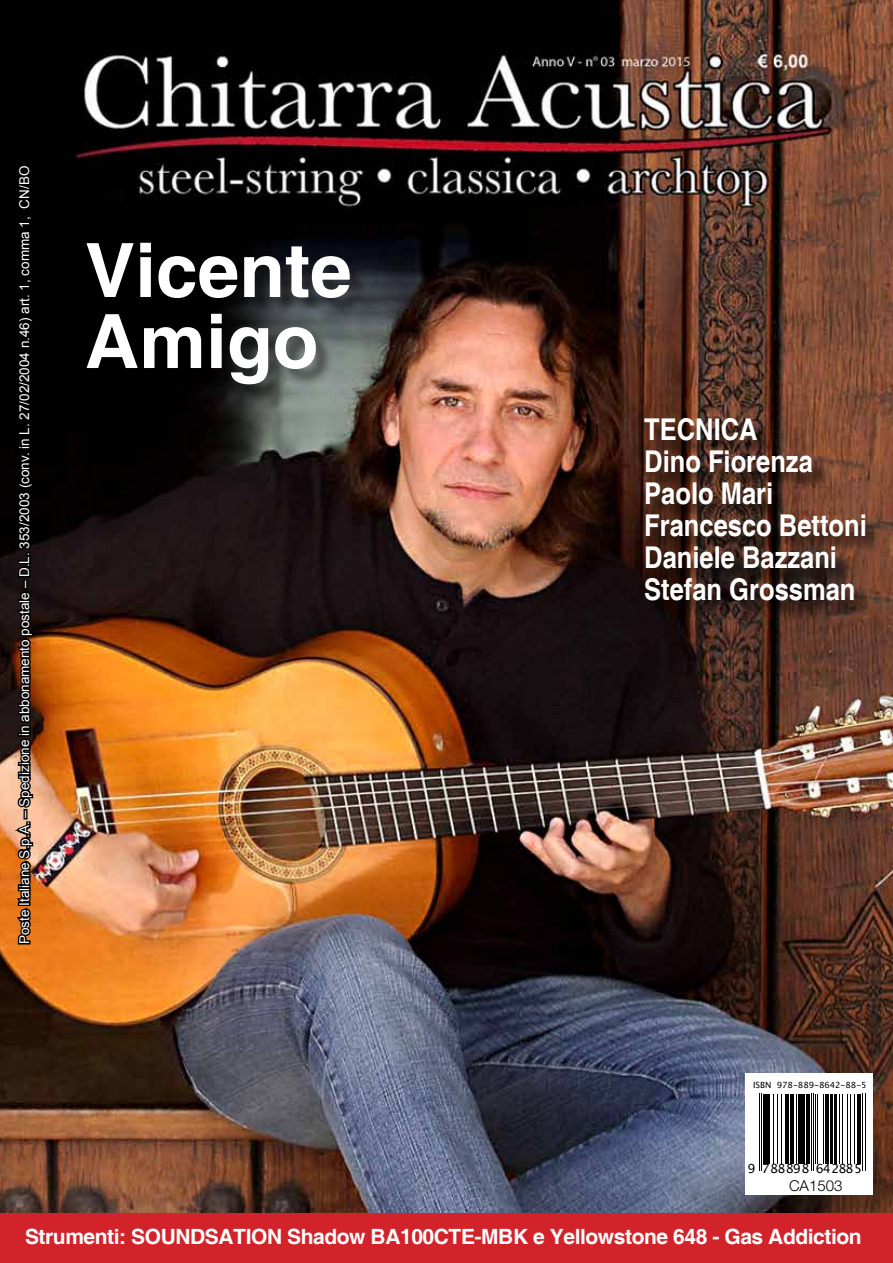
<style>
.page{position:relative;width:893px;height:1263px;background:#fff}
.page>*{position:absolute;margin:0;border:0;box-sizing:border-box;transform-origin:0 0}
.t1{font:700 75px/70.9px "Helvetica";color:#fff}
.t2{font:700 30px/32px "Helvetica";color:#fff;scale:.85 1}
.t3{font:700 21px "Helvetica";letter-spacing:-.02em;color:#fff}
.t4{font:300 15px "Helvetica Neue";color:#000}
.t5{font:13.5px "Arial";color:#fff}
.t6{font:12.6px "Lucida Grande";letter-spacing:-.015em;color:#000}
.t7{font:8.55px "Lucida Grande";color:#000}
</style>
<div class="page">
<img style="left:0;top:0;width:893px;height:1213px">
<div style="left:0;top:1213px;width:893px;height:50px;background:#d2232a"></div>
<svg style="left:8px;top:821px;width:27px;height:153px;background:#a45d23"></svg>
<div style="left:24px;top:809px;width:4px;height:10px;border:3px solid #000"></div>
<svg style="left:14px;top:589px;width:21px;height:221px;background:#3c2518"></svg>
<div style="left:24px;top:579px;width:4px;height:11px;border:3px solid #000"></div>
<div style="left:12px;top:163px;width:27px;height:416px;background:#010101"></div>
<div style="left:745px;top:1073px;width:128px;height:122px;background:#fff"></div>
<hr style="left:759px;top:1094px;width:1px;height:77px;background:#000">
<hr style="left:761px;top:1094px;width:1px;height:77px;background:#000">
<hr style="left:763px;top:1094px;width:3px;height:69px;background:#000">
<hr style="left:768px;top:1094px;width:2px;height:69px;background:#000">
<hr style="left:773px;top:1094px;width:1px;height:69px;background:#000">
<hr style="left:777px;top:1094px;width:1px;height:69px;background:#000">
<hr style="left:781px;top:1094px;width:1px;height:69px;background:#000">
<hr style="left:785px;top:1094px;width:1px;height:69px;background:#000">
<hr style="left:787px;top:1094px;width:2px;height:69px;background:#000">
<hr style="left:790px;top:1094px;width:3px;height:69px;background:#000">
<hr style="left:796px;top:1094px;width:1px;height:69px;background:#000">
<hr style="left:798px;top:1094px;width:3px;height:69px;background:#000">
<hr style="left:803px;top:1094px;width:2px;height:69px;background:#000">
<hr style="left:806px;top:1094px;width:3px;height:69px;background:#000">
<hr style="left:811px;top:1094px;width:1px;height:77px;background:#000">
<hr style="left:813px;top:1094px;width:1px;height:77px;background:#000">
<hr style="left:815px;top:1094px;width:1px;height:69px;background:#000">
<hr style="left:817px;top:1094px;width:1px;height:69px;background:#000">
<hr style="left:823px;top:1094px;width:1px;height:69px;background:#000">
<hr style="left:825px;top:1094px;width:3px;height:69px;background:#000">
<hr style="left:831px;top:1094px;width:2px;height:69px;background:#000">
<hr style="left:834px;top:1094px;width:2px;height:69px;background:#000">
<hr style="left:839px;top:1094px;width:1px;height:69px;background:#000">
<hr style="left:842px;top:1094px;width:1px;height:69px;background:#000">
<hr style="left:847px;top:1094px;width:1px;height:69px;background:#000">
<hr style="left:850px;top:1094px;width:1px;height:69px;background:#000">
<hr style="left:854px;top:1094px;width:1px;height:69px;background:#000">
<hr style="left:858px;top:1094px;width:3px;height:69px;background:#000">
<hr style="left:862px;top:1094px;width:1px;height:77px;background:#000">
<hr style="left:865px;top:1094px;width:1px;height:77px;background:#000">
<div style="left:90px;top:245px;width:278px;height:158px;background:#000;opacity:.45"></div>
<div style="left:647px;top:420px;width:237px;height:199px;background:#000;opacity:.75"></div>
<p class="t5" style="left:15px;top:944px;width:779px;rotate:-90deg">Poste Italiane S.p.A. – Spedizione in abbonamento postale – D.L. 353/2003 (conv. in L. 27/02/2004 n.46) art. 1, comma 1, CN/BO</p>
<p class="t1" style="left:85px;top:239px;width:268px">Vicente<br>Amigo</p>
<p class="t2" style="left:644px;top:414px;width:263px">Tecnica<br>Dino Fiorenza<br>Paolo Mari<br>Francesco Bettoni<br>Daniele Bazzani<br>Stefan Grossman</p>
<p class="t7" style="left:753px;top:1080px;width:115px">ISBN 978-889-8642-88-5</p>
<p class="t6" style="left:747px;top:1162px;width:116px">9 788898 642885</p>
<p class="t4" style="left:789px;top:1176px;width:55px">CA1503</p>
<p class="t3" style="left:25px;top:1224px;width:838px">Strumenti: SOUNDSATION Shadow BA100CTE-MBK e Yellowstone 648 - Gas Addiction</p>
</div>
